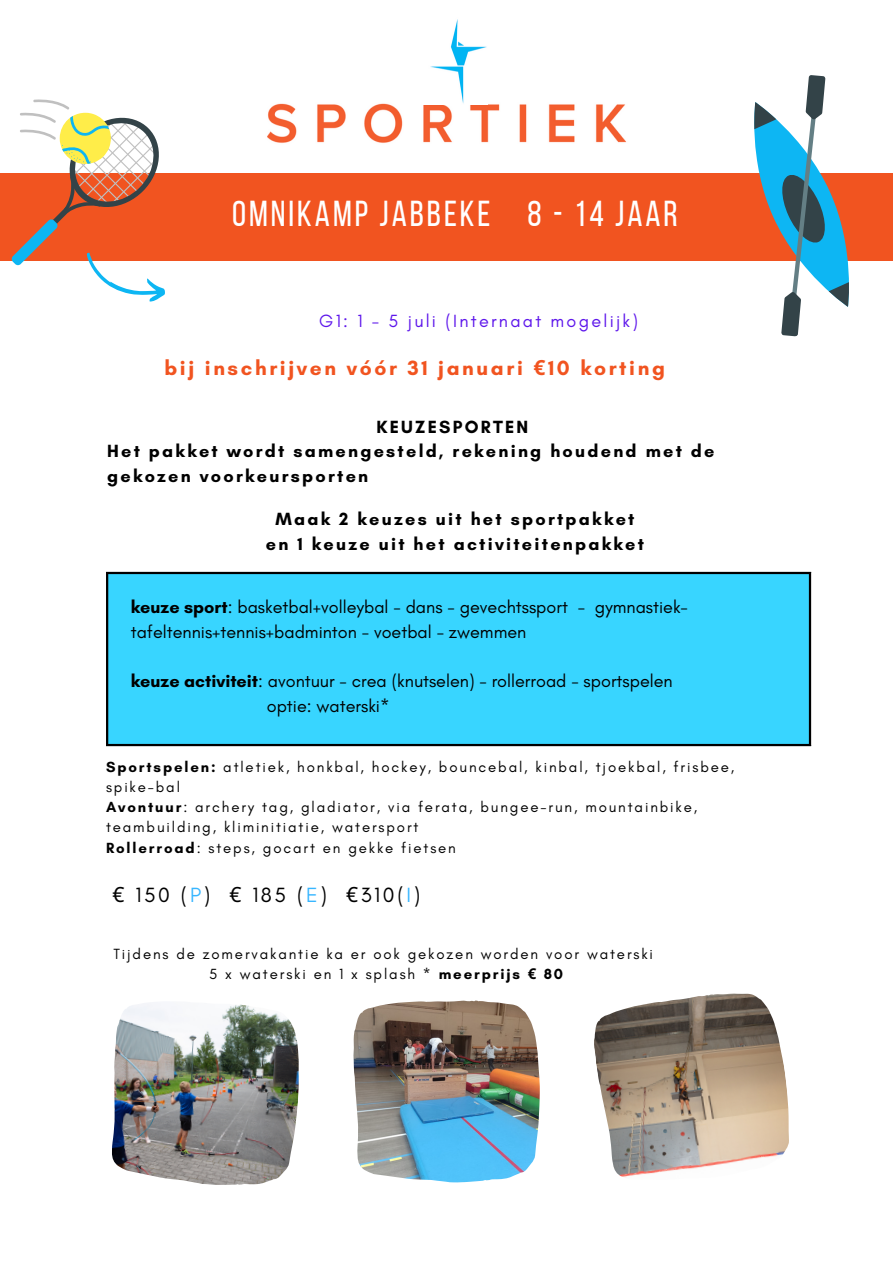
<style>
.page{position:relative;width:893px;height:1264px;background:#fff}
.page>*{position:absolute;margin:0;border:0;box-sizing:border-box;transform-origin:0 0}
.t1{font:36px "Bebas Neue";letter-spacing:.08em;color:#fff}
.t2{font:700 21px "Glacial Indifference";letter-spacing:.125em;color:#f15420}
.t3{font:21px "Glacial Indifference";letter-spacing:.125em;color:#000}
.t4{font:18px/24.8px "Glacial Indifference";color:#000}
.t5{font:700 18px/24.8px "Glacial Indifference";letter-spacing:.125em;color:#000}
.t6{font:18px "Glacial Indifference";letter-spacing:.125em;color:#5e17eb}
.t7{font:15px/20.2px "Glacial Indifference";letter-spacing:.125em;color:#000}
.s1{font-family:"Noto Sans"}
.s2{font-weight:700}
.s3{color:#38b6ff}
.s4{font-family:"Noto Sans";font-weight:700}
</style>
<div class="page">
<img style="left:267px;top:103px;width:359px;height:40px">
<img style="left:422px;top:19px;width:65px;height:86px">
<div style="left:0;top:173px;width:892px;height:88px;background:#f15420"></div>
<svg style="left:754px;top:75px;width:95px;height:262px"></svg>
<svg style="left:11px;top:99px;width:154px;height:203px"></svg>
<div style="left:184px;top:301px;width:588px;height:41px;background:#fff"></div>
<img style="left:112px;top:1003px;width:187px;height:181px">
<img style="left:353px;top:1000px;width:186px;height:182px">
<img style="left:594px;top:993px;width:195px;height:184px">
<div style="left:107px;top:572px;width:703px;height:173px;background:#38d5ff"></div>
<hr style="left:106px;top:574px;width:2px;height:170px;background:#000">
<hr style="left:808px;top:574px;width:3px;height:170px;background:#000">
<hr style="left:106px;top:572px;width:705px;height:2px;background:#000">
<hr style="left:106px;top:744px;width:705px;height:2px;background:#000">
<p class="t1" style="left:232px;top:199px;width:447px">OMNIKAMP JABBEKE 8 - 14 JAAR</p>
<p class="t6" style="left:319px;top:310px;width:320px">G1: 1 - 5 juli (Internaat mogelijk)</p>
<p class="t2" style="left:164px;top:355px;width:502px">bij inschrijven vóór 31 januari <span class="s1">€</span>10 korting</p>
<p class="t5" style="left:376px;top:414px;width:153px">KEUZESPORTEN</p>
<p class="t5" style="left:107px;top:439px;width:609px">Het pakket wordt samengesteld, rekening houdend met de gekozen voorkeursporten</p>
<p class="t5" style="left:275px;top:506px;width:360px">Maak 2 keuzes uit het sportpakket</p>
<p class="t5" style="left:266px;top:531px;width:379px">en 1 keuze uit het activiteitenpakket</p>
<p class="t4" style="left:131px;top:594px;width:558px"><span class="s2">keuze sport</span>: basketbal+volleybal - dans - gevechtssport - gymnastiek&shy;tafeltennis+tennis+badminton - voetbal - zwemmen</p>
<p class="t4" style="left:131px;top:668px;width:543px"><span class="s2">keuze activiteit</span>: avontuur - crea (knutselen) - rollerroad - sportspelen</p>
<p class="t4" style="left:267px;top:693px;width:124px">optie: waterski*</p>
<p class="t7" style="left:106px;top:756px;width:629px"><span class="s2">Sportspelen:</span> atletiek, honkbal, hockey, bouncebal, kinbal, tjoekbal, frisbee,</p>
<p class="t7" style="left:106px;top:776px;width:75px">spike-bal</p>
<p class="t7" style="left:106px;top:796px;width:592px"><span class="s2">Avontuur</span>: archery tag, gladiator, via ferata, bungee-run, mountainbike, teambuilding, kliminitiatie, watersport</p>
<p class="t7" style="left:106px;top:837px;width:351px"><span class="s2">Rollerroad</span>: steps, gocart en gekke fietsen</p>
<p class="t3" style="left:112px;top:881px;width:309px"><span class="s1">€</span> 150 (<span class="s3">P</span>) <span class="s1">€</span> 185 (<span class="s3">E</span>) <span class="s1">€</span>310(<span class="s3">I</span>)</p>
<p class="t7" style="left:113px;top:943px;width:541px">Tijdens de zomervakantie ka er ook gekozen worden voor waterski</p>
<p class="t7" style="left:209px;top:963px;width:355px">5 x waterski en 1 x splash * <span class="s2">meerprijs</span> <span class="s4">€</span> <span class="s2">80</span></p>
</div>
